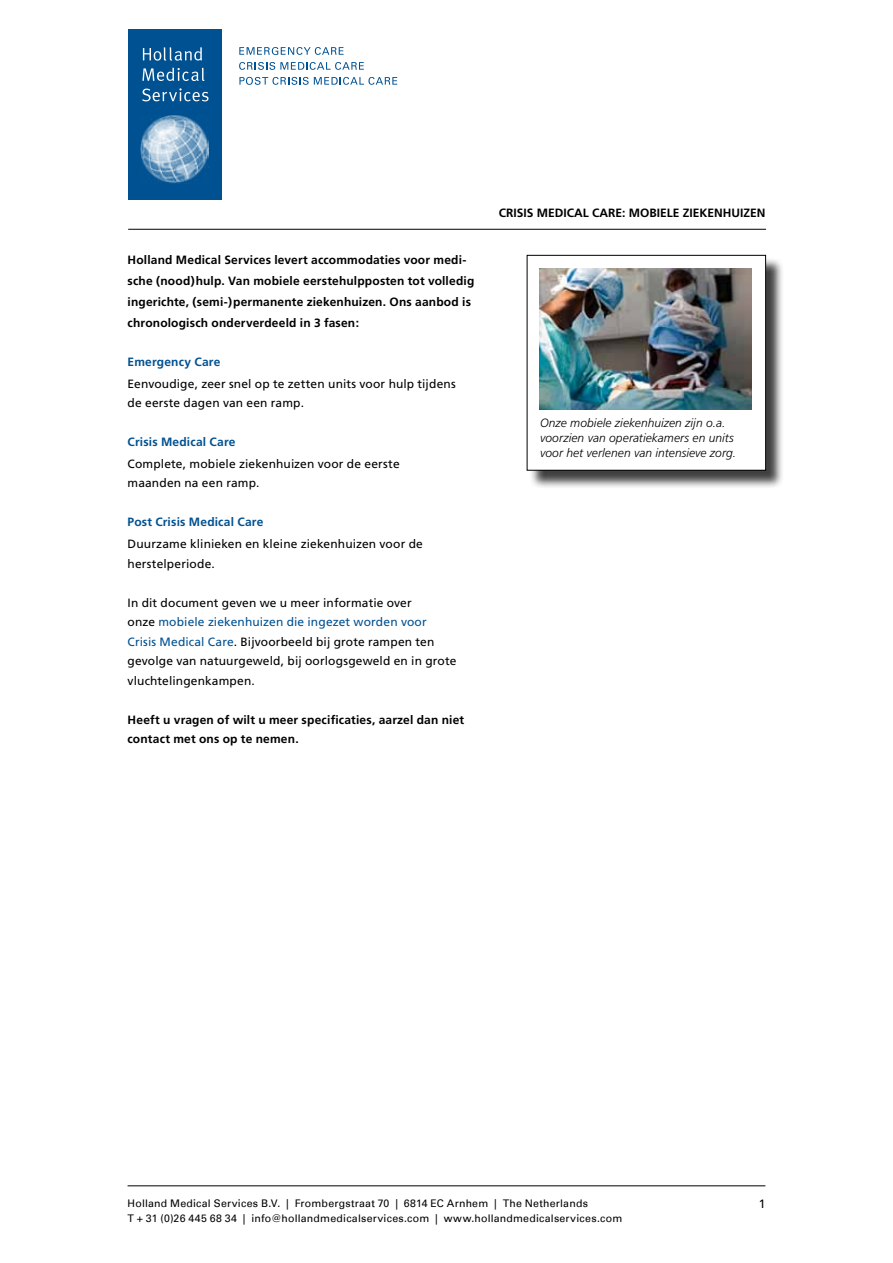
<style>
.page{position:relative;width:893px;height:1263px;background:#fff}
.page>*{position:absolute;margin:0;border:0;box-sizing:border-box;transform-origin:0 0}
.t1{font:12px/19.5px "Frutiger";letter-spacing:.01em;color:#000}
.t2{font:700 12px/21px "Frutiger";letter-spacing:.015em;color:#000}
.t3{font:italic 300 12px/15px "Frutiger";letter-spacing:.005em;color:#000}
.t4{font:700 12px "Frutiger";letter-spacing:.015em;color:#005191}
.t5{font:12px "Univers";color:#000}
.t6{font:10.5px/15px "Univers";letter-spacing:.02em;color:#000}
.s1{color:#005191}
</style>
<div class="page">
<hr style="left:128px;top:1185px;width:637px;height:1px;background:#000">
<div style="left:128px;top:30px;width:94px;height:170px;background:#005191"></div>
<img style="left:141px;top:116px;width:68px;height:68px">
<svg style="left:239px;top:47px;width:105px;height:8px"></svg>
<svg style="left:239px;top:62px;width:125px;height:8px"></svg>
<svg style="left:239px;top:77px;width:158px;height:8px"></svg>
<svg style="left:143px;top:47px;width:59px;height:14px"></svg>
<svg style="left:142px;top:68px;width:62px;height:13px"></svg>
<svg style="left:142px;top:88px;width:66px;height:13px"></svg>
<hr style="left:128px;top:229px;width:638px;height:1px;background:#000">
<div style="left:529px;top:257px;width:256px;height:232px;background:#000;opacity:.75"></div>
<div style="left:527px;top:255px;width:239px;height:215px;background:#fff"></div>
<div style="left:527px;top:255px;width:239px;height:215px;border:1px solid #000"></div>
<img style="left:539px;top:268px;width:213px;height:142px">
<p class="t2" style="left:128px;top:250px;width:348px">Holland Medical Services levert accommodaties voor medi&shy;sche (nood)hulp. Van mobiele eerstehulpposten tot volledig ingerichte, (semi-)permanente ziekenhuizen. Ons aanbod is chronologisch onderverdeeld in 3 fasen:</p>
<p class="t4" style="left:128px;top:355px;width:94px">Emergency Care</p>
<p class="t1" style="left:128px;top:374px;width:330px">Eenvoudige, zeer snel op te zetten units voor hulp tijdens de eerste dagen van een ramp.</p>
<p class="t4" style="left:128px;top:435px;width:109px">Crisis Medical Care</p>
<p class="t1" style="left:128px;top:454px;width:274px">Complete, mobiele ziekenhuizen voor de eerste maanden na een ramp.</p>
<p class="t4" style="left:128px;top:515px;width:137px">Post Crisis Medical Care</p>
<p class="t1" style="left:128px;top:534px;width:297px">Duurzame klinieken en kleine ziekenhuizen voor de herstelperiode.</p>
<p class="t1" style="left:128px;top:593px;width:330px">In dit document geven we u meer informatie over<br>onze <span class="s1">mobiele ziekenhuizen die ingezet worden voor Crisis Medical Care</span>. Bijvoorbeeld bij grote rampen ten gevolge van natuurgeweld, bij oorlogsgeweld en in grote vluchtelingenkampen.</p>
<p class="t2" style="left:128px;top:710px;width:338px;line-height:19.5px">H eeft u vragen of wilt u meer specificaties, aarzel dan niet contact met ons op te nemen.</p>
<p class="t2" style="left:499px;top:202px;width:268px">Crisis Medical Care: mobiele ziekenhuizen</p>
<p class="t3" style="left:540px;top:416px;width:198px">Onze mobiele ziekenhuizen zijn o.a. voorzien van operatiekamers en units voor het verlenen van intensieve zorg.</p>
<p class="t6" style="left:128px;top:1195px;width:496px">Holland Medical Services B.V. | Frombergstraat 70 | 6814 EC Arnhem | The Netherlands<br>T + 31 (0)26 445 68 34 | info@hollandmedicalservices.com | www.hollandmedicalservices.com</p>
<p class="t5" style="left:759px;top:1196px;width:8px">1</p>
</div>
